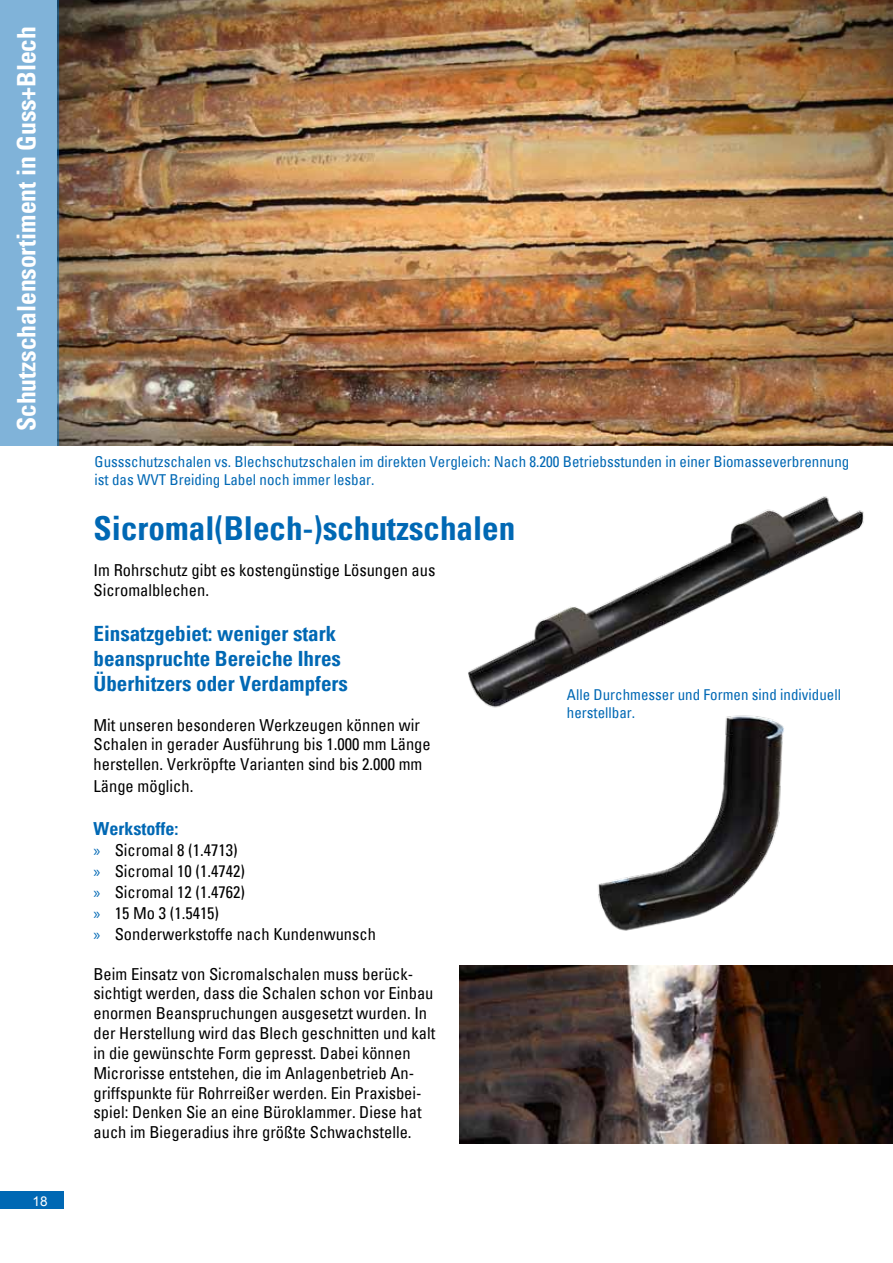
<style>
.page{position:relative;width:893px;height:1263px;background:#fff}
.page>*{position:absolute;margin:0;border:0;box-sizing:border-box;transform-origin:0 0}
.t1{font:700 condensed 33px "Univers";color:#0068b4}
.t2{font:700 condensed 25.5px "Univers";color:#fff}
.t3{font:700 condensed 21px/25.2px "Univers";color:#0068b4}
.t4{font:700 condensed 18px "Univers";color:#0068b4}
.t5{font:condensed 16.5px/19.8px "Univers";color:#000}
.t6{font:condensed 15px/18px "Univers";color:#0068b4}
.t7{font:13.5px "Arial";color:#fff}
.s1{font-family:"Myriad Pro";font-stretch:normal;color:#0068b4}
</style>
<div class="page">
<div style="left:0;top:1192px;width:64px;height:17px;background:#0068b4"></div>
<img style="left:58px;top:0;width:835px;height:445px">
<div style="left:0;top:0;width:58px;height:445px;background:#80b3d9"></div>
<img style="left:468px;top:496px;width:396px;height:212px">
<img style="left:580px;top:695px;width:267px;height:236px">
<img style="left:460px;top:965px;width:433px;height:179px">
<h2 class="t2" style="left:11px;top:431px;width:407px;rotate:-90deg">Schutzschalensortiment in Guss+Blech</h2>
<p class="t7" style="left:33px;top:1193px;width:17px">18</p>
<p class="t6" style="left:95px;top:453px;width:756px">Gussschutzschalen vs. Blechschutzschalen im direkten Vergleich: Nach 8.200 Betriebsstunden in einer Biomasseverbrennung ist das WVT Breiding Label noch immer lesbar.</p>
<h1 class="t1" style="left:94px;top:508px;width:423px">Sicromal(Blech-)schutzschalen</h1>
<p class="t5" style="left:94px;top:560px;width:343px">Im Rohrschutz gibt es kostengünstige Lösungen aus<br>Sicromalblechen.</p>
<p class="t3" style="left:94px;top:620px;width:256px">Einsatzgebiet: weniger stark beanspruchte Bereiche Ihres<br>Überhitzers oder Verdampfers</p>
<p class="t5" style="left:94px;top:714px;width:339px">Mit unseren besonderen Werkzeugen können wir<br>Schalen in gerader Ausführung bis 1.000 mm Länge herstellen. Verkröpfte Varianten sind bis 2.000 mm</p>
<p class="t5" style="left:94px;top:776px;width:101px">Länge möglich.</p>
<p class="t4" style="left:94px;top:817px;width:86px">Werkstoffe:</p>
<p class="t5" style="left:94px;top:839px;width:284px;line-height:21px"><span class="s1">»</span> Sicromal 8 (1.4713)<br><span class="s1">»</span> Sicromal 10 (1.4742)<br><span class="s1">»</span> Sicromal 12 (1.4762)<br><span class="s1">»</span> 15 Mo 3 (1.5415)<br><span class="s1">»</span> Sonderwerkstoffe nach Kundenwunsch</p>
<p class="t5" style="left:94px;top:963px;width:343px">Beim Einsatz von Sicromalschalen muss berück&shy;sichtigt werden, dass die Schalen schon vor Einbau enormen Beanspruchungen ausgesetzt wurden. In der Herstellung wird das Blech geschnitten und kalt in die gewünschte Form gepresst. Dabei können Microrisse entstehen, die im Anlagenbetrieb An&shy;griffspunkte für Rohrreißer werden. Ein Praxisbei&shy;spiel: Denken Sie an eine Büroklammer. Diese hat auch im Biegeradius ihre größte Schwachstelle.</p>
<p class="t6" style="left:567px;top:685px;width:276px">Alle Durchmesser und Formen sind individuell herstellbar.</p>
</div>
